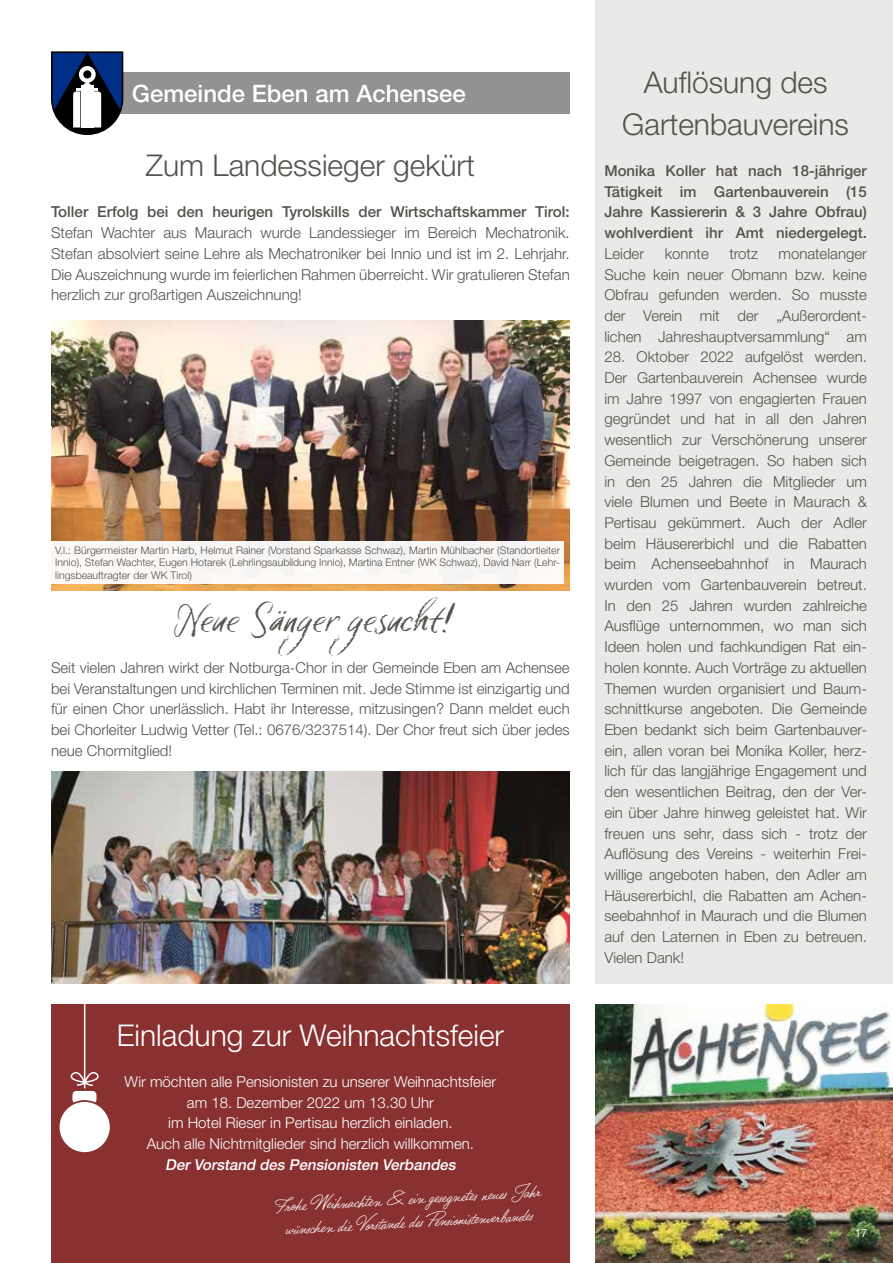
<style>
.page{position:relative;width:893px;height:1263px;background:#fff}
.page>*{position:absolute;margin:0;border:0;box-sizing:border-box;transform-origin:0 0}
.t1{font:37.5px "Six Hands Chalk";color:#55524e}
.t2{font:300 30px/41.4px "Helvetica Neue LT Pro";color:#55524e;text-align:center}
.t3{font:300 30px "Helvetica Neue LT Pro";color:#fff}
.t4{font:500 24px "Helvetica Neue LT Pro";color:#fff}
.t5{font:19.5px/23.4px "Filmotype La Crosse";color:#fff;text-align:center}
.t6{font:300 15.15px/20.7px "Helvetica Neue LT Pro";color:#55524e;text-align:justify}
.t7{font:500 15.15px "Helvetica Neue LT Pro";color:#55524e}
.t8{font:300 15px/20.7px "Helvetica Neue LT Pro";color:#55524e;text-align:justify}
.t9{font:300 15px/20.7px "Helvetica Neue LT Pro";color:#fff;text-align:center}
.t10{font:500 15px/20.7px "Helvetica Neue LT Pro";color:#55524e;text-align:justify}
.t11{font:italic 500 15px "Helvetica Neue LT Pro";color:#fff}
.t12{font:11.25px "Helvetica Neue LT Pro";color:#fff}
.t13{font:300 10.5px/12.6px "Helvetica Neue LT Pro";color:#55524e;text-align:justify}
</style>
<div class="page">
<div style="left:72px;top:73px;width:498px;height:41px;background:#949290"></div>
<svg style="left:51px;top:52px;width:72px;height:83px"></svg>
<div style="left:83px;top:70px;width:8px;height:8px;background:#000;border-radius:50%"></div>
<img style="left:51px;top:321px;width:519px;height:269px">
<div style="left:51px;top:541px;width:512px;height:43px;background:#faf7f5"></div>
<img style="left:51px;top:772px;width:519px;height:211px">
<div style="left:595px;top:0;width:298px;height:983px;background:#e9e9e8"></div>
<img style="left:595px;top:1004px;width:298px;height:259px">
<div style="left:51px;top:1004px;width:519px;height:259px;background:#893131"></div>
<div style="left:60px;top:1102px;width:50px;height:50px;background:#fff;border-radius:50%"></div>
<svg style="left:70px;top:1004px;width:29px;height:98px"></svg>
<h3 class="t4" style="left:132px;top:79px;width:335px">Gemeinde Eben am Achensee</h3>
<h2 class="t2" style="left:146px;top:144px;width:330px">Zum Landessieger gekürt</h2>
<p class="t7" style="left:51px;top:203px;width:520px">Toller Erfolg bei den heurigen Tyrolskills der Wirtschaftskammer Tirol:</p>
<p class="t6" style="left:51px;top:222px;width:520px">Stefan Wachter aus Maurach wurde Landessieger im Bereich Mechatronik.<br>Stefan absolviert seine Lehre als Mechatroniker bei Innio und ist im 2. Lehrjahr.<br>Die Auszeichnung wurde im feierlichen Rahmen überreicht. Wir gratulieren Stefan herzlich zur großartigen Auszeichnung!</p>
<p class="t13" style="left:55px;top:543px;width:506px">V.l.: Bürgermeister Martin Harb, Helmut Rainer (Vorstand Sparkasse Schwaz), Martin Mühlbacher (Standortleiter Innio), Stefan Wachter, Eugen Hotarek (Lehrlingsaubildung Innio), Martina Entner (WK Schwaz), David Narr (Lehr&shy;lingsbeauftragter der WK Tirol)</p>
<h1 class="t1" style="left:171px;top:597px;width:281px">Neue Sänger gesucht!</h1>
<p class="t8" style="left:51px;top:657px;width:520px">Seit vielen Jahren wirkt der Notburga-Chor in der Gemeinde Eben am Achensee bei Veranstaltungen und kirchlichen Terminen mit. Jede Stimme ist einzigartig und für einen Chor unerlässlich. Habt ihr Interesse, mitzusingen? Dann meldet euch bei Chorleiter Ludwig Vetter (Tel.: 0676/3237514). Der Chor freut sich über jedes neue Chormitglied!</p>
<h2 class="t3" style="left:117px;top:1016px;width:389px">Einladung zur Weihnachtsfeier</h2>
<p class="t9" style="left:124px;top:1071px;width:373px">Wir möchten alle Pensionisten zu unserer Weihnachtsfeier am 18. Dezember 2022 um 13.30 Uhr<br>im Hotel Rieser in Pertisau herzlich einladen.<br>Auch alle Nichtmitglieder sind herzlich willkommen.</p>
<p class="t11" style="left:165px;top:1155px;width:295px">Der Vorstand des Pensionisten Verbandes</p>
<h3 class="t5" style="left:275px;top:1195px;width:268px;rotate:-3deg">Frohe Weihnachten &amp; ein gesegnetes neues Jahr wünschen die Vorstände des Pensionistenverbandes</h3>
<h2 class="t2" style="left:622px;top:61px;width:228px">Auflösung des<br>Gartenbauvereins</h2>
<p class="t10" style="left:604px;top:160px;width:264px">Monika Koller hat nach 18-jähriger Tätigkeit im Gartenbauverein (15<br>Jahre Kassiererin &amp; 3 Jahre Obfrau) wohlverdient ihr Amt niedergelegt.</p>
<p class="t8" style="left:604px;top:243px;width:41px">Leider</p>
<p class="t8" style="left:665px;top:243px;width:46px">konnte</p>
<p class="t8" style="left:729px;top:243px;width:30px">trotz</p>
<p class="t8" style="left:604px;top:243px;width:264px;text-indent:174px">monatelanger Suche kein neuer Obmann bzw. keine Obfrau gefunden werden. So musste der Verein mit der „Außerordent&shy;lichen Jahreshauptversammlung“ am</p>
<p class="t8" style="left:604px;top:346px;width:264px">28. Oktober 2022 aufgelöst werden.<br>Der Gartenbauverein Achensee wurde im Jahre 1997 von engagierten Frauen gegründet und hat in all den Jahren wesentlich zur Verschönerung unserer Gemeinde beigetragen. So haben sich in den 25 Jahren die Mitglieder um viele Blumen und Beete in Maurach &amp; Pertisau gekümmert. Auch der Adler beim Häusererbichl und die Rabatten beim Achenseebahnhof in Maurach wurden vom Gartenbauverein betreut.<br>In den 25 Jahren wurden zahlreiche Ausflüge unternommen, wo man sich Ideen holen und fachkundigen Rat ein&shy;holen konnte. Auch Vorträge zu aktuellen Themen wurden organisiert und Baum&shy;schnittkurse angeboten. Die Gemeinde Eben bedankt sich beim Gartenbauver&shy;ein, allen voran bei Monika Koller, herz&shy;lich für das langjährige Engagement und den wesentlichen Beitrag, den der Ver&shy;ein über Jahre hinweg geleistet hat. Wir freuen uns sehr, dass sich - trotz der Auflösung des Vereins - weiterhin Frei&shy;willige angeboten haben, den Adler am Häusererbichl, die Rabatten am Achen&shy;seebahnhof in Maurach und die Blumen auf den Laternen in Eben zu betreuen.<br>Vielen Dank!</p>
<p class="t12" style="left:855px;top:1226px;width:14px">17</p>
</div>
